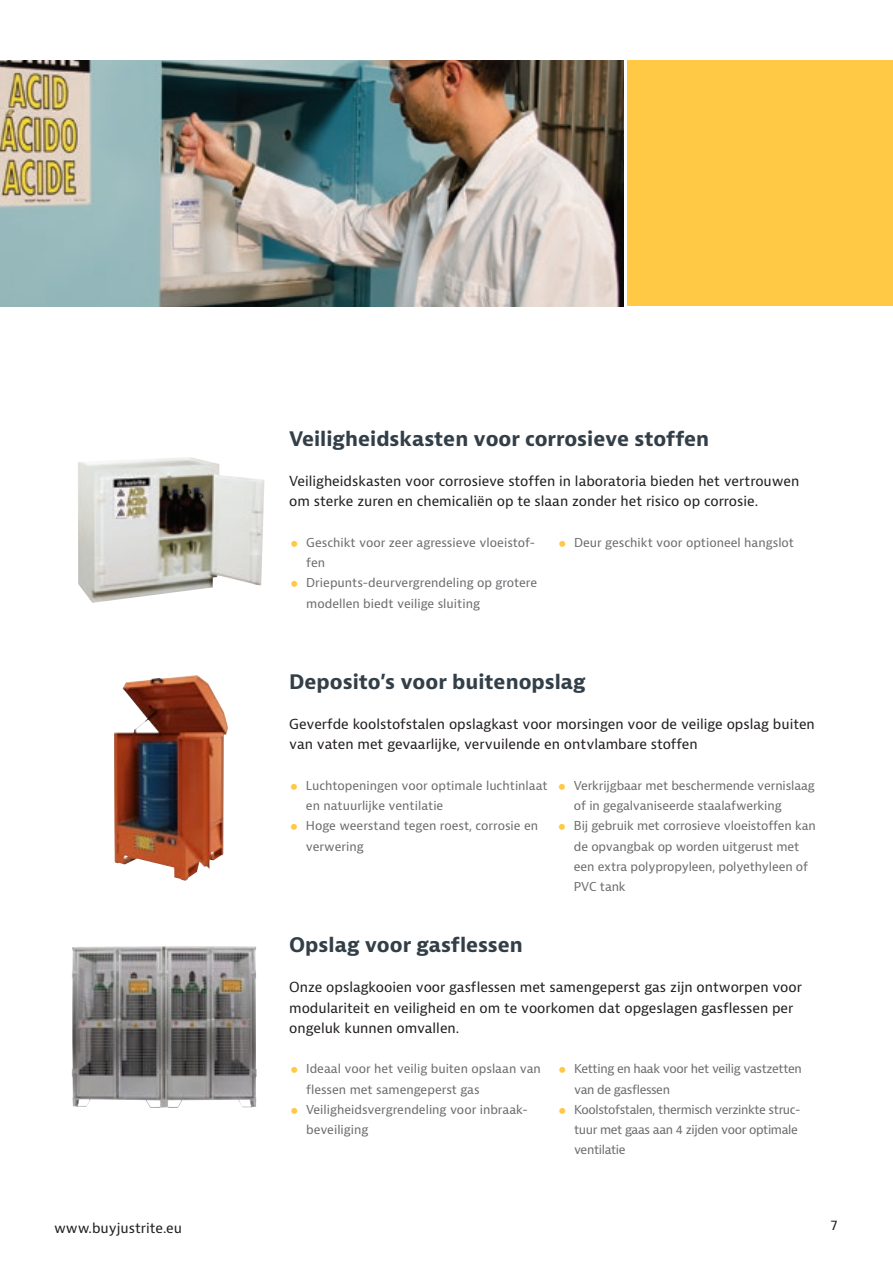
<style>
.page{position:relative;width:893px;height:1263px;background:#fff}
.page>*{position:absolute;margin:0;border:0;box-sizing:border-box;transform-origin:0 0}
.Product_Title_Left{font:700 19.5px "Bernina Sans";color:#333f48}
.platte_tekst{font:13.5px/20.2px "Bernina Sans";color:#231f20}
.t1{font:12px/20.2px "Bernina Sans";letter-spacing:-.01em;color:#6c6d70}
.t2{font:12px/20.2px "Bernina Sans";letter-spacing:-.03em;color:#6c6d70}
</style>
<div class="page">
<img style="left:78px;top:457px;width:187px;height:146px">
<img style="left:72px;top:946px;width:185px;height:162px">
<img style="left:114px;top:675px;width:114px;height:206px">
<img style="left:0;top:61px;width:623px;height:245px">
<div style="left:627px;top:61px;width:266px;height:245px;background:#ffc845"></div>
<p class="Product_Title_Left" style="left:289px;top:426px;width:421px">Veiligheidskasten voor corrosieve stoffen</p>
<p class="platte_tekst" style="left:289px;top:471px;width:512px">Veiligheidskasten voor corrosieve stoffen in laboratoria bieden het vertrouwen om sterke zuren en chemicaliën op te slaan zonder het risico op corrosie.</p>
<p class="t1" style="left:306px;top:532px;width:230px">Geschikt voor zeer agressieve vloeistof&shy;fen</p>
<p class="t1" style="left:306px;top:573px;width:232px">Driepunts-deurvergrendeling op grotere modellen biedt veilige sluiting</p>
<p class="t1" style="left:574px;top:532px;width:221px">Deur geschikt voor optioneel hangslot</p>
<p class="Product_Title_Left" style="left:289px;top:669px;width:298px">Deposito’s voor buitenopslag</p>
<p class="platte_tekst" style="left:289px;top:714px;width:527px">Geverfde koolstofstalen opslagkast voor morsingen voor de veilige opslag buiten van vaten met gevaarlijke, vervuilende en ontvlambare stoffen</p>
<p class="t1" style="left:306px;top:775px;width:243px">Luchtopeningen voor optimale luchtinlaat en natuurlijke ventilatie</p>
<p class="t1" style="left:306px;top:816px;width:234px">Hoge weerstand tegen roest, corrosie en verwering</p>
<p class="Product_Title_Left" style="left:289px;top:932px;width:235px">Opslag voor gasflessen</p>
<p class="t1" style="left:574px;top:775px;width:242px">Verkrijgbaar met beschermende vernislaag of in gegalvaniseerde staalafwerking</p>
<p class="t1" style="left:574px;top:816px;width:243px">Bij gebruik met corrosieve vloeistoffen kan de opvangbak op worden uitgerust met een extra polypropyleen, polyethyleen of PVC tank</p>
<p class="platte_tekst" style="left:289px;top:977px;width:514px">Onze opslagkooien voor gasflessen met samengeperst gas zijn ontworpen voor modulariteit en veiligheid en om te voorkomen dat opgeslagen gasflessen per ongeluk kunnen omvallen.</p>
<p class="t1" style="left:306px;top:1059px;width:236px">Ideaal voor het veilig buiten opslaan van flessen met samengeperst gas</p>
<p class="t1" style="left:306px;top:1099px;width:223px">Veiligheidsvergrendeling voor inbraak&shy;beveiliging</p>
<p class="t2" style="left:574px;top:1059px;width:229px">Ketting en haak voor het veilig vastzetten van de gasflessen</p>
<p class="t2" style="left:574px;top:1099px;width:228px">Koolstofstalen, thermisch verzinkte struc&shy;tuur met gaas aan 4 zijden voor optimale ventilatie</p>
<p class="platte_tekst" style="left:54px;top:1218px;width:130px">www.buyjustrite.eu</p>
<p class="platte_tekst" style="left:831px;top:1215px;width:8px">7</p>
</div>
